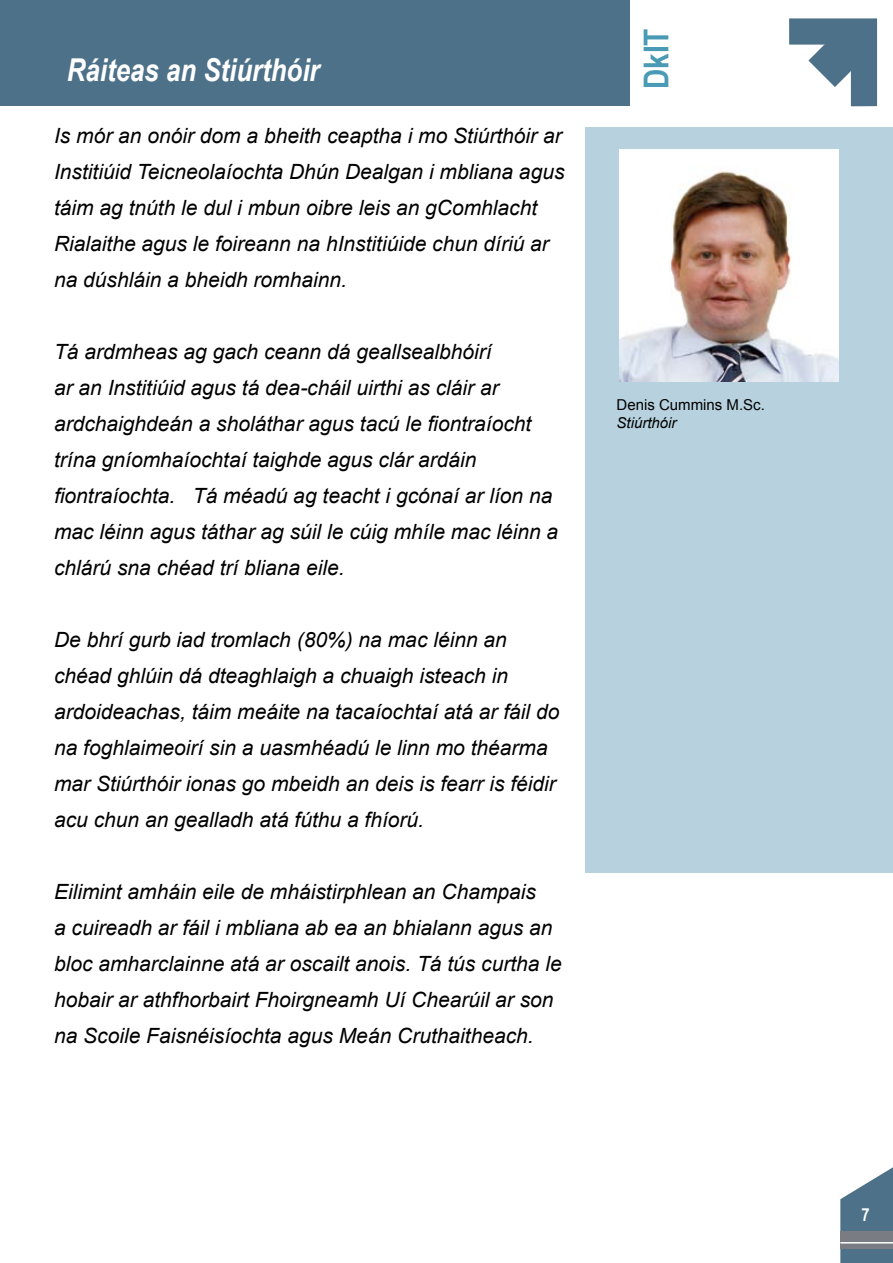
<style>
.page{position:relative;width:893px;height:1263px;background:#fff}
.page>*{position:absolute;margin:0;border:0;box-sizing:border-box;transform-origin:0 0}
.t1{font:700 34.35px "Arial Narrow";color:#499ab4}
.t2{font:italic 700 31.5px "Arial Narrow";color:#fff}
.t3{font:italic 21px/36px "Arial";color:#000}
.t4{font:700 18px "Arial Narrow";color:#fff}
.t5{font:15px "Arial";color:#000}
.t6{font:italic 15px "Arial";color:#000}
</style>
<div class="page">
<svg style="left:840px;top:1167px;width:53px;height:96px"></svg>
<div style="left:840px;top:1230px;width:53px;height:18px;background:#797c82"></div>
<hr style="left:840px;top:1242px;width:53px;height:1px;background:#fff">
<div style="left:0;top:0;width:629px;height:106px;background:#4c7189"></div>
<svg style="left:789px;top:18px;width:89px;height:89px"></svg>
<div style="left:586px;top:128px;width:307px;height:745px;background:#b7d2de"></div>
<img style="left:619px;top:149px;width:220px;height:232px">
<h2 class="t2" style="left:67px;top:46px;width:254px">Ráiteas an Stiúrthóir</h2>
<p class="t3" style="left:54px;top:117px;width:512px">Is mór an onóir dom a bheith ceaptha i mo Stiúrthóir ar Institiúid Teicneolaíochta Dhún Dealgan i mbliana agus táim ag tnúth le dul i mbun oibre leis an gComhlacht Rialaithe agus le foireann na hInstitiúide chun díriú ar na dúshláin a bheidh romhainn.</p>
<p class="t3" style="left:54px;top:333px;width:506px">Tá ardmheas ag gach ceann dá geallsealbhóirí<br>ar an Institiúid agus tá dea-cháil uirthi as cláir ar ardchaighdeán a sholáthar agus tacú le fiontraíocht trína gníomhaíochtaí taighde agus clár ardáin fiontraíochta. Tá méadú ag teacht i gcónaí ar líon na mac léinn agus táthar ag súil le cúig mhíle mac léinn a chlárú sna chéad trí bliana eile.</p>
<p class="t3" style="left:54px;top:621px;width:507px">De bhrí gurb iad tromlach (80%) na mac léinn an chéad ghlúin dá dteaghlaigh a chuaigh isteach in ardoideachas, táim meáite na tacaíochtaí atá ar fáil do na foghlaimeoirí sin a uasmhéadú le linn mo théarma mar Stiúrthóir ionas go mbeidh an deis is fearr is féidir acu chun an gealladh atá fúthu a fhíorú.</p>
<p class="t3" style="left:54px;top:873px;width:509px">Eilimint amháin eile de mháistirphlean an Champais<br>a cuireadh ar fáil i mbliana ab ea an bhialann agus an bloc amharclainne atá ar oscailt anois. Tá tús curtha le hobair ar athfhorbairt Fhoirgneamh Uí Chearúil ar son na Scoile Faisnéisíochta agus Meán Cruthaitheach.</p>
<h1 class="t1" style="left:630px;top:89px;width:62px;rotate:-90deg">DkIT</h1>
<p class="t5" style="left:617px;top:396px;width:150px">Denis Cummins M.Sc.</p>
<p class="t6" style="left:617px;top:414px;width:62px">Stiúrthóir</p>
<p class="t4" style="left:862px;top:1201px;width:10px">7</p>
</div>
